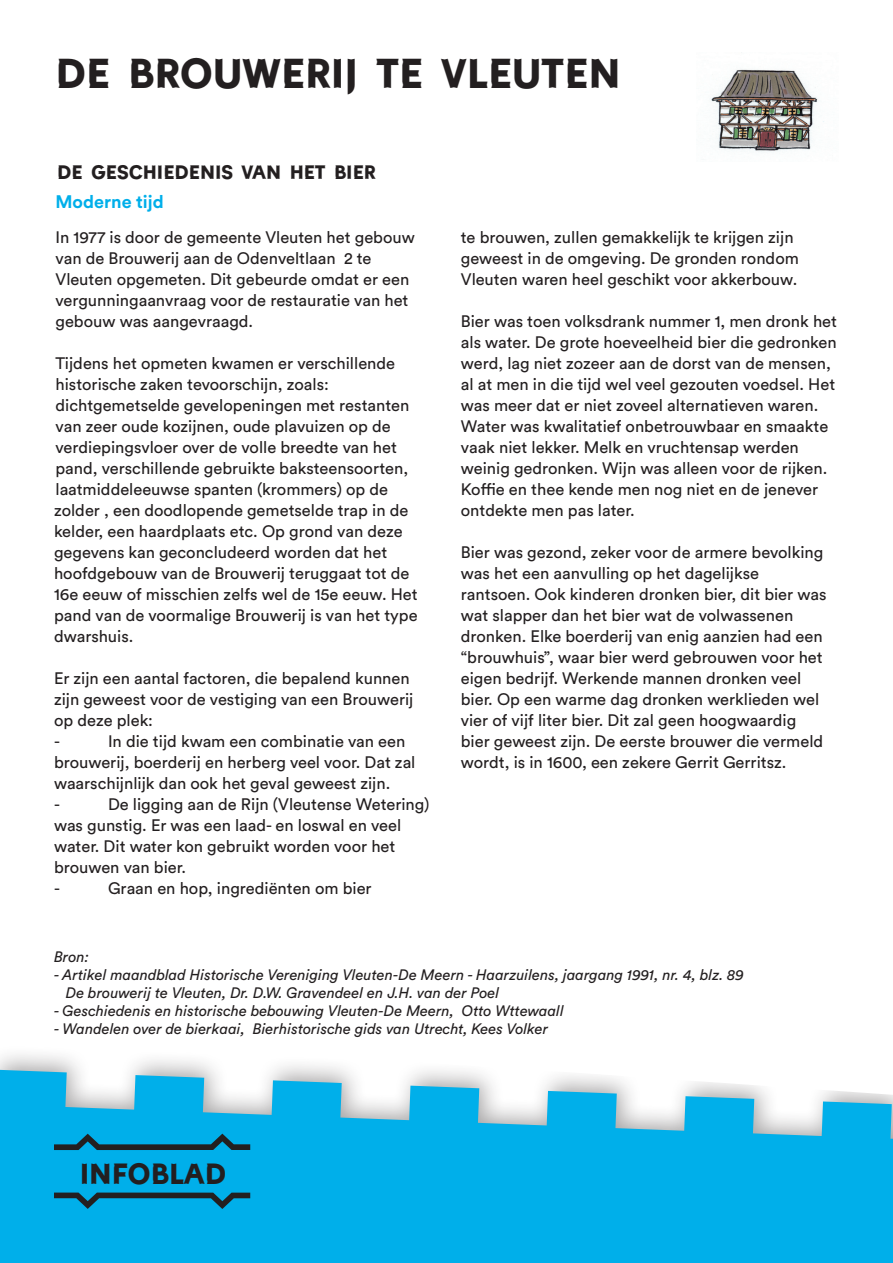
<style>
.page{position:relative;width:893px;height:1263px;background:#fff}
.page>*{position:absolute;margin:0;border:0;box-sizing:border-box;transform-origin:0 0}
.t1{font:45px "Castellum";color:#231f20}
.t2{font:31.5px "Castellum";color:#231f20}
.t3{font:21px "Castellum";color:#231f20}
.t4{font:700 18px "Circular Std";color:#00afea}
.t5{font:16.5px/21px "Circular Std";color:#231f20}
.t6{font:italic 15px "Circular Std";color:#231f20}
</style>
<div class="page">
<svg style="left:0;top:1070px;width:893px;height:193px;background:#2ab9ea"></svg>
<svg style="left:54px;top:1192px;width:196px;height:17px;background:#0c7ba1"></svg>
<svg style="left:54px;top:1133px;width:196px;height:17px;background:#0c7ba1"></svg>
<img style="left:711px;top:52px;width:113px;height:100px">
<p class="t1" style="left:55px;top:52px;width:567px">DE BROUWERIJ TE VLEUTEN</p>
<p class="t3" style="left:57px;top:162px;width:320px">DE GESCHIEDENIS VAN HET BIER</p>
<p class="t4" style="left:55px;top:190px;width:110px">Moderne tijd</p>
<p class="t5" style="left:56px;top:227px;width:361px">In 1977 is door de gemeente Vleuten het gebouw van de Brouwerij aan de Odenveltlaan 2 te Vleuten opgemeten. Dit gebeurde omdat er een vergunningaanvraag voor de restauratie van het gebouw was aangevraagd.</p>
<p class="t5" style="left:54px;top:353px;width:365px">Tijdens het opmeten kwamen er verschillende historische zaken tevoorschijn, zoals: dichtgemetselde gevelopeningen met restanten van zeer oude kozijnen, oude plavuizen op de verdiepingsvloer over de volle breedte van het pand, verschillende gebruikte baksteensoorten, laatmiddeleeuwse spanten (krommers) op de zolder , een doodlopende gemetselde trap in de kelder, een haardplaats etc. Op grond van deze gegevens kan geconcludeerd worden dat het hoofdgebouw van de Brouwerij teruggaat tot de 16e eeuw of misschien zelfs wel de 15e eeuw. Het pand van de voormalige Brouwerij is van het type dwarshuis.</p>
<p class="t5" style="left:54px;top:668px;width:361px">Er zijn een aantal factoren, die bepalend kunnen zijn geweest voor de vestiging van een Brouwerij op deze plek:</p>
<p class="t5" style="left:54px;top:731px;width:7px">-</p>
<p class="t5" style="left:54px;top:731px;width:363px;text-indent:54px">In die tijd kwam een combinatie van een brouwerij, boerderij en herberg veel voor. Dat zal waarschijnlijk dan ook het geval geweest zijn.</p>
<p class="t5" style="left:54px;top:794px;width:7px">-</p>
<p class="t5" style="left:54px;top:794px;width:377px;text-indent:54px">De ligging aan de Rijn (Vleutense Wetering) was gunstig. Er was een laad- en loswal en veel water. Dit water kon gebruikt worden voor het brouwen van bier.</p>
<p class="t5" style="left:54px;top:878px;width:7px">-</p>
<p class="t5" style="left:108px;top:878px;width:265px">Graan en hop, ingrediënten om bier</p>
<p class="t5" style="left:461px;top:227px;width:340px">te brouwen, zullen gemakkelijk te krijgen zijn geweest in de omgeving. De gronden rondom<br>Vleuten waren heel geschikt voor akkerbouw.</p>
<p class="t5" style="left:461px;top:311px;width:378px">Bier was toen volksdrank nummer 1, men dronk het als water. De grote hoeveelheid bier die gedronken werd, lag niet zozeer aan de dorst van de mensen, al at men in die tijd wel veel gezouten voedsel. Het was meer dat er niet zoveel alternatieven waren.<br>Water was kwalitatief onbetrouwbaar en smaakte vaak niet lekker. Melk en vruchtensap werden weinig gedronken. Wijn was alleen voor de rijken.<br>Koffie en thee kende men nog niet en de jenever ontdekte men pas later.</p>
<p class="t5" style="left:461px;top:542px;width:367px">Bier was gezond, zeker voor de armere bevolking was het een aanvulling op het dagelijkse rantsoen. Ook kinderen dronken bier, dit bier was wat slapper dan het bier wat de volwassenen dronken. Elke boerderij van enig aanzien had een “brouwhuis”, waar bier werd gebrouwen voor het eigen bedrijf. Werkende mannen dronken veel bier. Op een warme dag dronken werklieden wel vier of vijf liter bier. Dit zal geen hoogwaardig bier geweest zijn. De eerste brouwer die vermeld wordt, is in 1600, een zekere Gerrit Gerritsz.</p>
<p class="t6" style="left:54px;top:947px;width:37px">Bron:</p>
<p class="t6" style="left:54px;top:965px;width:691px">- Artikel maandblad Historische Vereniging Vleuten-De Meern - Haarzuilens, jaargang 1991, nr. 4, blz. 89</p>
<p class="t6" style="left:66px;top:983px;width:435px">De brouwerij te Vleuten, Dr. D.W. Gravendeel en J.H. van der Poel</p>
<p class="t6" style="left:54px;top:1001px;width:511px">- Geschiedenis en historische bebouwing Vleuten-De Meern, Otto Wttewaall</p>
<p class="t6" style="left:54px;top:1019px;width:496px">- Wandelen over de bierkaai, Bierhistorische gids van Utrecht, Kees Volker</p>
<p class="t2" style="left:80px;top:1159px;width:148px">INFOBLAD</p>
</div>
